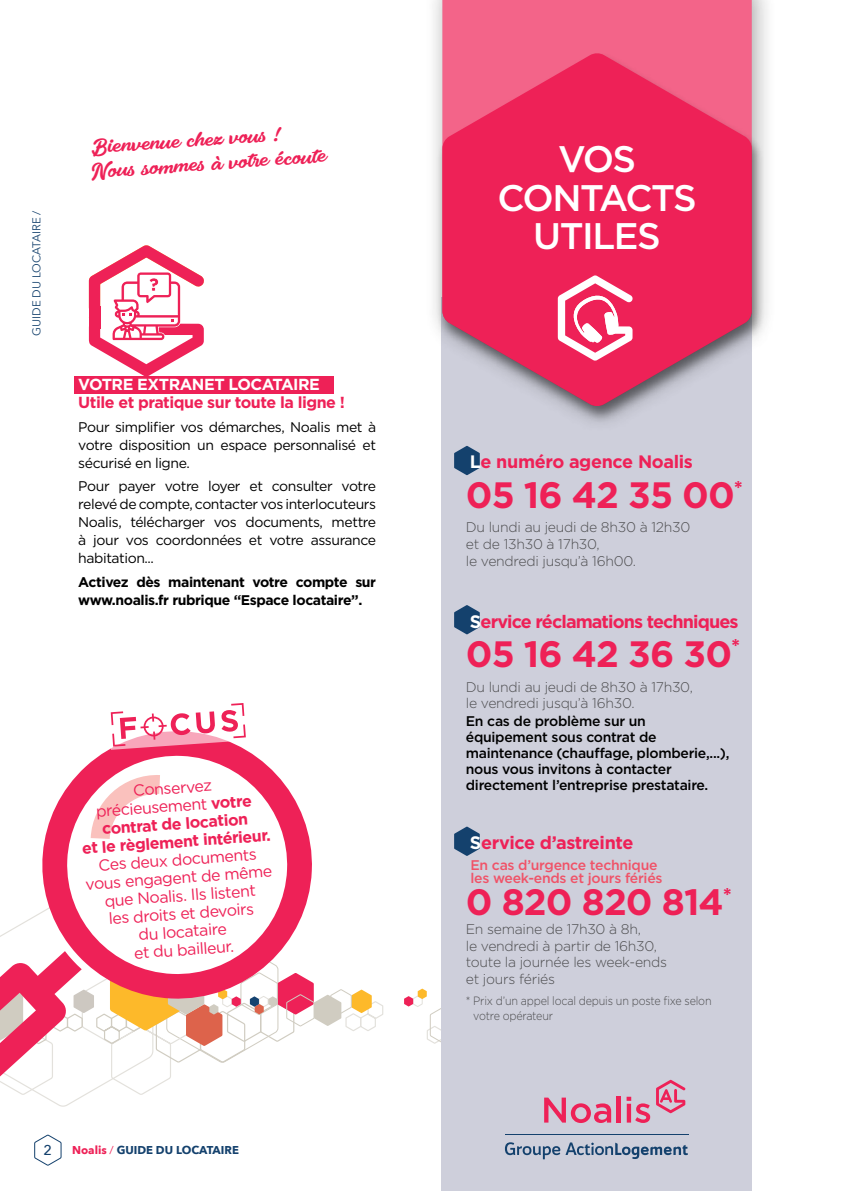
<style>
.page{position:relative;width:851px;height:1191px;background:#fff}
.page>*{position:absolute;margin:0;border:0;box-sizing:border-box;transform-origin:0 0}
.t1{font:500 37px/38.4px "Gotham";letter-spacing:-.04em;color:#fff;text-align:center}
.t2{font:700 36.6px "Gotham";letter-spacing:-.025em;color:#ee2157}
.t3{font:700 18px "Gotham";letter-spacing:-.035em;color:#ee2157}
.t4{font:18px/24.6px "Fondy Script PERSONALUSEONLY";color:#ee2157}
.t5{font:700 16px/18px "Gotham";letter-spacing:-.03em;color:#ee2157;text-align:center}
.t6{font:16px/18px "Gotham";color:#ee2157;text-align:center}
.t7{font:700 16px "Gotham";letter-spacing:-.03em;color:#fff}
.t8{font:500 14.2px "Avenir Next";color:#14416d}
.t9{font:14px/18px "Gotham";letter-spacing:-.03em;color:#000;text-align:justify}
.t10{font:300 14px/16.8px "Gotham";letter-spacing:-.02em;color:#4d4d4f}
.t11{font:500 14px/16px "Gotham";letter-spacing:-.02em;color:#000}
.t12{font:700 14px/18px "Gotham";letter-spacing:-.03em;color:#000}
.t13{font:500 14px/12.8px "Gotham";letter-spacing:-.02em;color:#f05368}
.t14{font:300 12px/14.4px "Gotham";letter-spacing:-.02em;color:#4d4d4f;scale:.9 1}
.t15{font:11.4px "Avenir Next";color:#14416d}
.t16{font:700 11.4px "Avenir Next";color:#14416d}
.s1{font-size:14.2px;color:#fff}
.s2{font-weight:400}
.s3{color:#ee2157}
.s4{font-weight:400;color:#ee2157}
.s5{color:#fff}
</style>
<div class="page">
<div style="left:74px;top:376px;width:260px;height:17px;background:#ee2157"></div>
<svg style="left:404px;top:988px;width:37px;height:56px"></svg>
<svg style="left:34px;top:1134px;width:28px;height:32px"></svg>
<svg style="left:0;top:934px;width:372px;height:163px"></svg>
<svg style="left:28px;top:750px;width:287px;height:251px"></svg>
<svg style="left:91px;top:773px;width:69px;height:66px"></svg>
<svg style="left:108px;top:703px;width:138px;height:47px"></svg>
<div style="left:441px;top:298px;width:310px;height:893px;background:#cecfdb"></div>
<div style="left:423px;top:0;width:353px;height:435px;background:#000;opacity:.5"></div>
<div style="left:442px;top:0;width:309px;height:52px;background:#f36489"></div>
<div style="left:436px;top:52px;width:328px;height:371px;background:#000;opacity:.4"></div>
<svg style="left:442px;top:53px;width:309px;height:354px;background:#e73d6b"></svg>
<svg style="left:454px;top:446px;width:25px;height:29px"></svg>
<svg style="left:454px;top:605px;width:25px;height:29px"></svg>
<svg style="left:557px;top:275px;width:75px;height:86px;background:#f47194"></svg>
<svg style="left:454px;top:826px;width:25px;height:30px"></svg>
<svg style="left:505px;top:1142px;width:182px;height:17px"></svg>
<hr style="left:505px;top:1134px;width:183px;height:1px;background:#14416d">
<svg style="left:656px;top:1079px;width:29px;height:34px"></svg>
<svg style="left:544px;top:1097px;width:67px;height:26px"></svg>
<hr style="left:616px;top:1096px;width:4px;height:26px;background:#ee2157">
<svg style="left:626px;top:1096px;width:24px;height:27px"></svg>
<svg style="left:88px;top:245px;width:116px;height:131px"></svg>
<p class="t15" style="left:27px;top:335px;width:200px;rotate:-90deg">GUIDE DU LOCATAIRE / <span class="s1">RUBRIQUE</span></p>
<p class="t4" style="left:89px;top:135px;width:237px;rotate:-4deg">Bienvenue chez vous !<br>Nous sommes à votre écoute</p>
<p class="t7" style="left:78px;top:374px;width:243px">VOTRE EXTRANET LOCATAIRE</p>
<p class="t5" style="left:78px;top:393px;width:268px">Utile et pratique sur toute la ligne !</p>
<p class="t9" style="left:78px;top:417px;width:299px">Pour simplifier vos démarches, Noalis met à votre disposition un espace personnalisé et sécurisé en ligne.</p>
<p class="t9" style="left:78px;top:477px;width:299px">Pour payer votre loyer et consulter votre relevé de compte, contacter vos interlocuteurs Noalis, télécharger vos documents, mettre à jour vos coordonnées et votre assurance habitation...</p>
<p class="t12" style="left:78px;top:573px;width:299px">Activez dès maintenant votre compte sur www.noalis.fr rubrique “Espace locataire”.</p>
<p class="t5" style="left:78px;top:785px;width:190px;rotate:-4deg"><span class="s2">Conservez précieusement</span> votre contrat de location<br>et le règlement intérieur.</p>
<p class="t6" style="left:84px;top:857px;width:188px;rotate:-4deg">Ces deux documents vous engagent de même que Noalis. Ils listent<br>les droits et devoirs<br>du locataire<br>et du bailleur.</p>
<p class="t8" style="left:44px;top:1138px;width:10px">2</p>
<p class="t16" style="left:72px;top:1139px;width:168px"><span class="s3">Noalis</span> <span class="s4">/</span> GUIDE DU LOCATAIRE</p>
<h1 class="t1" style="left:497px;top:139px;width:201px">VOS<br>CONTACTS<br>UTILES</h1>
<p class="t3" style="left:470px;top:450px;width:224px"><span class="s5">L</span>e numéro agence Noalis</p>
<h2 class="t2" style="left:466px;top:471px;width:279px">05 16 42 35 00<sup>*</sup></h2>
<p class="t10" style="left:466px;top:518px;width:226px">Du lundi au jeudi de 8h30 à 12h30 et de 13h30 à 17h30,<br>le vendredi jusqu’à 16h00.</p>
<p class="t3" style="left:470px;top:610px;width:270px"><span class="s5">S</span>ervice réclamations techniques</p>
<h2 class="t2" style="left:466px;top:629px;width:276px">05 16 42 36 30<sup>*</sup></h2>
<p class="t10" style="left:466px;top:678px;width:228px">Du lundi au jeudi de 8h30 à 17h30, le vendredi jusqu’à 16h30.</p>
<p class="t11" style="left:466px;top:712px;width:265px">En cas de problème sur un équipement sous contrat de maintenance (chauffage, plomberie,...), nous vous invitons à contacter directement l’entreprise prestataire.</p>
<p class="t3" style="left:470px;top:830px;width:165px"><span class="s5">S</span>ervice d’astreinte</p>
<p class="t13" style="left:470px;top:858px;width:193px">En cas d’urgence technique les week-ends et jours fériés</p>
<h2 class="t2" style="left:466px;top:878px;width:268px">0 820 820 814<sup>*</sup></h2>
<p class="t10" style="left:466px;top:920px;width:203px">En semaine de 17h30 à 8h,<br>le vendredi à partir de 16h30, toute la journée les week-ends et jours fériés</p>
<p class="t14" style="left:473px;top:993px;width:266px;text-indent:-7px">* Prix d’un appel local depuis un poste fixe selon votre opérateur</p>
</div>
